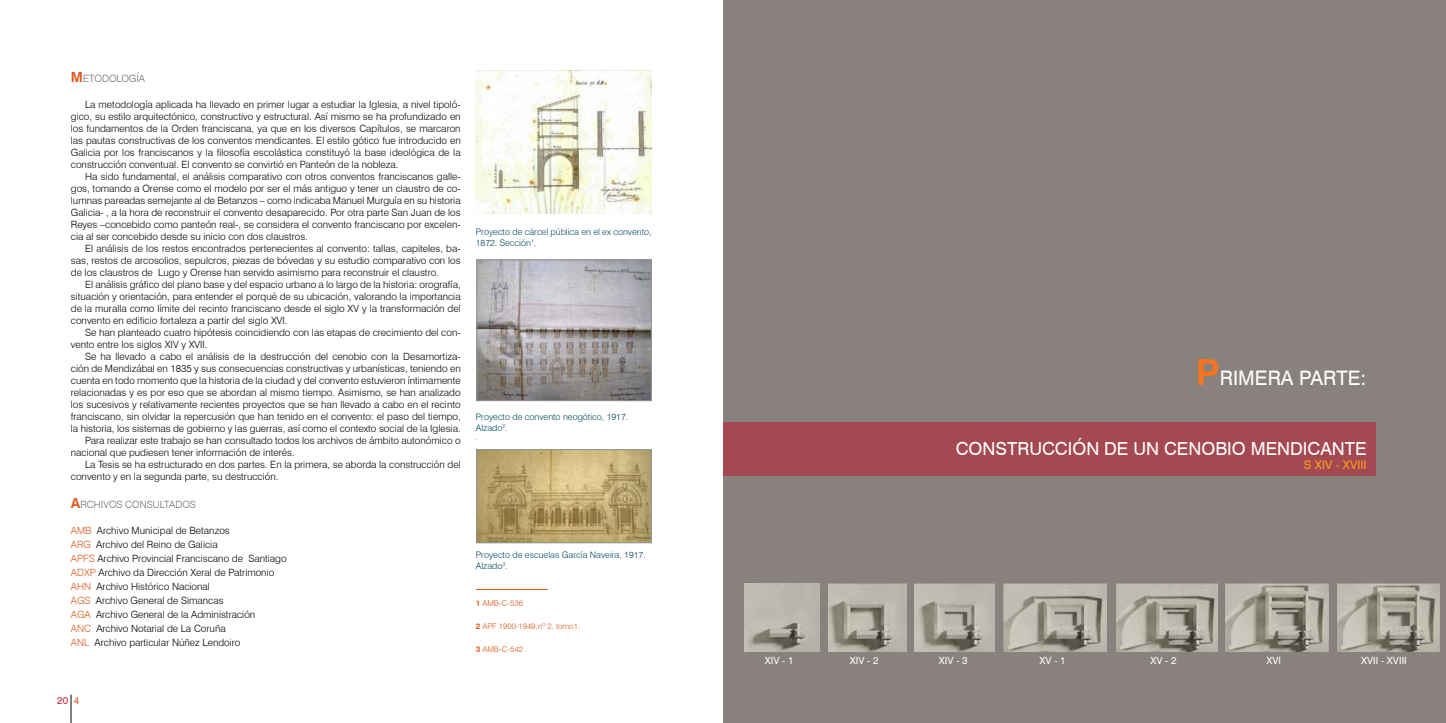
<style>
.page{position:relative;width:1446px;height:723px;background:#fff}
.page>*{position:absolute;margin:0;border:0;box-sizing:border-box;transform-origin:0 0}
.t1{font:20px "Swiss 721 BT";color:#fff}
.t2{font:18px "Swiss 721 BT";color:#fff}
.t3{font:12px "Swiss 721 BT";color:#f99f1c}
.t4{font:300 10px/12px "Swiss 721 BT";color:#000;text-align:justify}
.t5{font:10px "Swiss 721 BT";color:#fff}
.t6{font:300 10px "Swiss 721 BT";color:#6d6e71}
.t7{font:10px "Swiss 721 BT";color:#b82234}
.t8{font:300 9px/11px "Swiss 721 BT";color:#004a5d}
.t9{font:300 8px "Swiss 721 BT";color:#db5c1e}
.t10{font:300 8px/9px "Swiss 721 BT";color:#004a5d}
.s1{font-weight:700;font-size:14px;color:#db5c1e}
.s2{color:#db5c1e}
.s3{font-weight:700}
.s4{font-weight:700;font-size:36px;color:#f47421}
</style>
<div class="page">
<svg style="left:71px;top:694px;width:1px;height:29px"></svg>
<div style="left:723px;top:0;width:723px;height:723px;background:#88817e"></div>
<img style="left:744px;top:584px;width:75px;height:68px">
<img style="left:1337px;top:584px;width:103px;height:68px">
<img style="left:1226px;top:584px;width:102px;height:68px">
<img style="left:1116px;top:584px;width:101px;height:68px">
<img style="left:1003px;top:584px;width:103px;height:68px">
<img style="left:915px;top:584px;width:79px;height:68px">
<img style="left:828px;top:584px;width:78px;height:68px">
<img style="left:476px;top:71px;width:175px;height:142px">
<img style="left:479px;top:262px;width:170px;height:137px">
<div style="left:477px;top:260px;width:174px;height:141px;border:1px solid #939598"></div>
<img style="left:479px;top:451px;width:170px;height:90px">
<div style="left:477px;top:449px;width:174px;height:94px;border:1px solid #939598"></div>
<div style="left:723px;top:422px;width:652px;height:54px;background:#a44851"></div>
<hr style="left:476px;top:589px;width:72px;height:1px;background:#db5c1e">
<p class="t6" style="left:71px;top:72px;width:76px"><span class="s1">M</span>ETODOLOGÍA</p>
<p class="t4" style="left:71px;top:98px;width:391px;text-indent:14px">La metodología aplicada ha llevado en primer lugar a estudiar la Iglesia, a nivel tipoló&shy;gico, su estilo arquitectónico, constructivo y estructural. Así mismo se ha profundizado en los fundamentos de la Orden franciscana, ya que en los diversos Capítulos, se marcaron las pautas constructivas de los conventos mendicantes. El estilo gótico fue introducido en Galicia por los franciscanos y la filosofía escolástica constituyó la base ideológica de la construcción conventual. El convento se convirtió en Panteón de la nobleza.</p>
<p class="t4" style="left:71px;top:170px;width:391px;text-indent:14px">Ha sido fundamental, el análisis comparativo con otros conventos franciscanos galle&shy;gos, tomando a Orense como el modelo por ser el más antiguo y tener un claustro de co&shy;lumnas pareadas semejante al de Betanzos – como indicaba Manuel Murguía en su historia Galicia- , a la hora de reconstruir el convento desaparecido. Por otra parte San Juan de los Reyes –concebido como panteón real-, se considera el convento franciscano por excelen&shy;cia al ser concebido desde su inicio con dos claustros.</p>
<p class="t4" style="left:71px;top:242px;width:391px;text-indent:14px">El análisis de los restos encontrados pertenecientes al convento: tallas, capiteles, ba&shy;sas, restos de arcosolios, sepulcros, piezas de bóvedas y su estudio comparativo con los de los claustros de Lugo y Orense han servido asimismo para reconstruir el claustro.</p>
<p class="t4" style="left:71px;top:278px;width:391px;text-indent:14px">El análisis gráfico del plano base y del espacio urbano a lo largo de la historia: orografía, situación y orientación, para entender el porqué de su ubicación, valorando la importancia de la muralla como límite del recinto franciscano desde el siglo XV y la transformación del convento en edificio fortaleza a partir del siglo XVI.</p>
<p class="t4" style="left:71px;top:326px;width:391px;text-indent:14px">Se han planteado cuatro hipótesis coincidiendo con las etapas de crecimiento del con&shy;vento entre los siglos XIV y XVII.</p>
<p class="t4" style="left:85px;top:350px;width:377px">Se ha llevado a cabo el análisis de la destrucción del cenobio con la Desamortiza-</p>
<p class="t4" style="left:71px;top:362px;width:391px">ción de Mendizábal en 1835 y sus consecuencias constructivas y urbanísticas, teniendo en</p>
<p class="t4" style="left:71px;top:374px;width:391px">cuenta en todo momento que la historia de la ciudad y del convento estuvieron íntimamente</p>
<p class="t4" style="left:71px;top:386px;width:391px">relacionadas y es por eso que se abordan al mismo tiempo. Asimismo, se han analizado</p>
<p class="t4" style="left:71px;top:398px;width:391px">los sucesivos y relativamente recientes proyectos que se han llevado a cabo en el recinto</p>
<p class="t4" style="left:71px;top:410px;width:391px">franciscano, sin olvidar la repercusión que han tenido en el convento: el paso del tiempo,</p>
<p class="t4" style="left:71px;top:422px;width:391px">la historia, los sistemas de gobierno y las guerras, así como el contexto social de la Iglesia.</p>
<p class="t4" style="left:85px;top:434px;width:377px">Para realizar este trabajo se han consultado todos los archivos de ámbito autonómico o</p>
<p class="t4" style="left:71px;top:446px;width:225px">nacional que pudiesen tener información de interés.</p>
<p class="t4" style="left:85px;top:458px;width:377px">La Tesis se ha estructurado en dos partes. En la primera, se aborda la construcción del</p>
<p class="t4" style="left:71px;top:470px;width:209px">convento y en la segunda parte, su destrucción.</p>
<p class="t6" style="left:71px;top:499px;width:127px"><span class="s1">A</span>RCHIVOS CONSULTADOS</p>
<p class="t4" style="left:71px;top:524px;width:217px;line-height:14px;text-align:left"><span class="s2">AMB</span> Archivo Municipal de Betanzos<br><span class="s2">ARG</span> Archivo del Reino de Galicia<br><span class="s2">APFS</span> Archivo Provincial Franciscano de Santiago <span class="s2">ADXP</span> Archivo da Dirección Xeral de Patrimonio <span class="s2">AHN</span> Archivo Histórico Nacional<br><span class="s2">AGS</span> Archivo General de Simancas<br><span class="s2">AGA</span> Archivo General de la Administración<br><span class="s2">ANC</span> Archivo Notarial de La Coruña<br><span class="s2">ANL</span> Archivo particular Núñez Lendoiro</p>
<p class="t8" style="left:476px;top:226px;width:177px">Proyecto de cárcel pública en el ex convento,<br>1872. Sección<sup>1</sup>.</p>
<p class="t8" style="left:476px;top:411px;width:154px">Proyecto de convento neogótico, 1917.<br>Alzado<sup>2</sup>.</p>
<p class="t10" style="left:476px;top:433px;width:4px">. .</p>
<p class="t8" style="left:476px;top:549px;width:171px">Proyecto de escuelas García Naveira, 1917.<br>Alzado<sup>3</sup>.</p>
<p class="t9" style="left:476px;top:599px;width:49px"><span class="s3">1</span> AMB-C-536</p>
<p class="t9" style="left:476px;top:621px;width:106px"><span class="s3">2</span> APF 1900-1949,nº 2, tomo1.</p>
<p class="t9" style="left:476px;top:644px;width:49px"><span class="s3">3</span> AMB-C-542</p>
<p class="t7" style="left:57px;top:694px;width:23px">20 <span class="s2">4</span></p>
<h1 class="t1" style="left:1196px;top:366px;width:172px"><span class="s4">P</span>RIMERA PARTE:</h1>
<h2 class="t2" style="left:956px;top:437px;width:412px">CONSTRUCCIÓN DE UN CENOBIO MENDICANTE</h2>
<p class="t3" style="left:1303px;top:457px;width:64px">S XIV - XVIII</p>
<p class="t5" style="left:765px;top:654px;width:30px">XIV - 1</p>
<p class="t5" style="left:850px;top:654px;width:30px">XIV - 2</p>
<p class="t5" style="left:939px;top:654px;width:30px">XIV - 3</p>
<p class="t5" style="left:1039px;top:654px;width:28px">XV - 1</p>
<p class="t5" style="left:1150px;top:654px;width:28px">XV - 2</p>
<p class="t5" style="left:1266px;top:654px;width:16px">XVI</p>
<p class="t5" style="left:1361px;top:654px;width:47px">XVII - XVIII</p>
</div>
